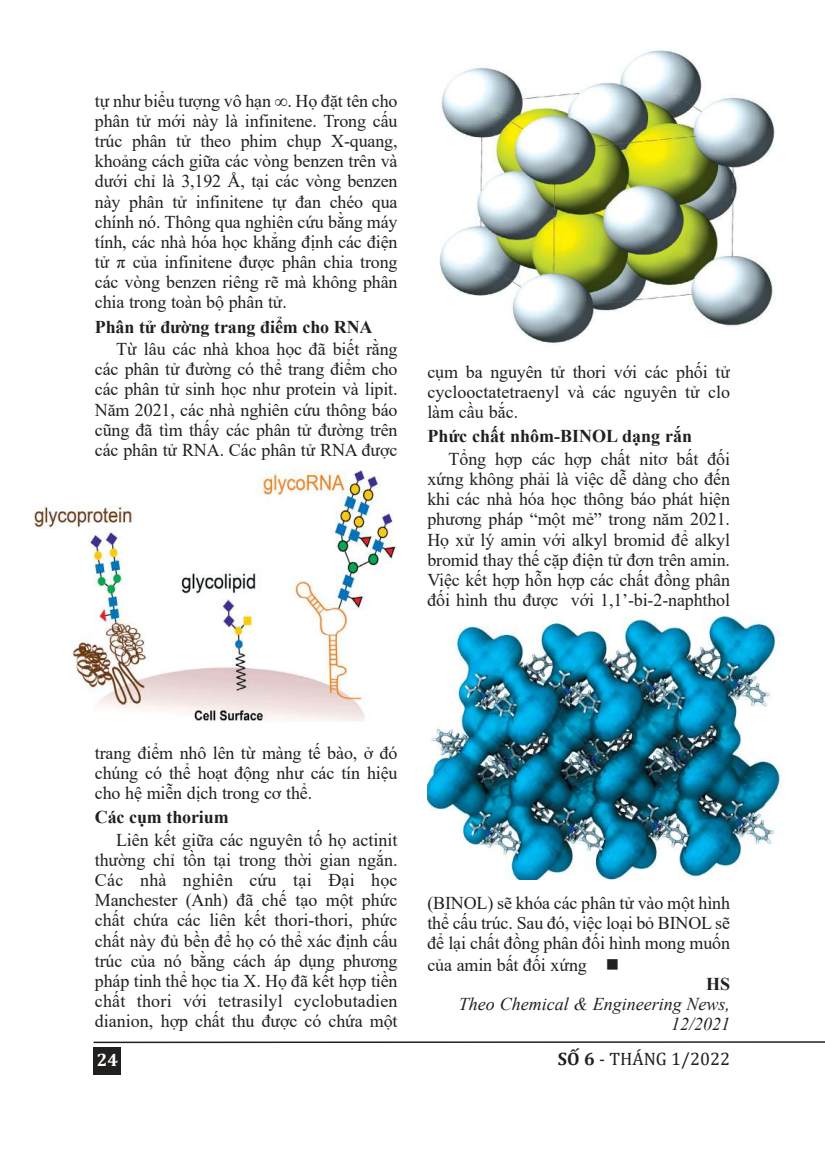
<style>
.page{position:relative;width:825px;height:1166px;background:#fff}
.page>*{position:absolute;margin:0;border:0;box-sizing:border-box;transform-origin:0 0}
.t1{font:18px/20.1px "Times New Roman";letter-spacing:-.01em;color:#221f1f;text-align:justify}
.t2{font:700 18px "Times New Roman";letter-spacing:-.01em;color:#221f1f}
.t3{font:italic 18px/20.1px "Times New Roman";color:#221f1f;text-align:right}
.t4{font:18px "Cambria";color:#221f1f}
.t5{font:700 18px "Cambria";color:#fff}
.s1{font-weight:700}
</style>
<div class="page">
<div style="left:94px;top:1046px;width:27px;height:28px;background:#221f1f"></div>
<svg style="left:93px;top:1041px;width:732px;height:2px"></svg>
<img style="left:34px;top:470px;width:363px;height:251px">
<img style="left:439px;top:49px;width:336px;height:296px">
<img style="left:427px;top:616px;width:356px;height:263px">
<p class="t1" style="left:95px;top:92px;width:304px">tự như biểu tượng vô hạn ∞. Họ đặt tên cho phân tử mới này là infinitene. Trong cấu trúc phân tử theo phim chụp X-quang, khoảng cách giữa các vòng benzen trên và dưới chỉ là 3,192 Å, tại các vòng benzen này phân tử infinitene tự đan chéo qua chính nó. Thông qua nghiên cứu bằng máy tính, các nhà hóa học khẳng định các điện tử π của infinitene được phân chia trong các vòng benzen riêng rẽ mà không phân chia trong toàn bộ phân tử.</p>
<p class="t2" style="left:95px;top:320px;width:279px">Phân tử đường trang điểm cho RNA</p>
<p class="t1" style="left:95px;top:340px;width:304px;text-indent:21px">Từ lâu các nhà khoa học đã biết rằng các phân tử đường có thể trang điểm cho các phân tử sinh học như protein và lipit.<br>Năm 2021, các nhà nghiên cứu thông báo cũng đã tìm thấy các phân tử đường trên các phân tử RNA. Các phân tử RNA được</p>
<p class="t1" style="left:427px;top:363px;width:304px">cụm ba nguyên tử thori với các phối tử cyclooctatetraenyl và các nguyên tử clo làm cầu bắc.</p>
<p class="t2" style="left:427px;top:429px;width:266px">Phức chất nhôm-BINOL dạng rắn</p>
<p class="t1" style="left:427px;top:450px;width:304px;text-indent:21px">Tổng hợp các hợp chất nitơ bất đối xứng không phải là việc dễ dàng cho đến khi các nhà hóa học thông báo phát hiện phương pháp “một mẻ” trong năm 2021.<br>Họ xử lý amin với alkyl bromid để alkyl bromid thay thế cặp điện tử đơn trên amin.<br>Việc kết hợp hỗn hợp các chất đồng phân đối hình thu được với 1,1’-bi-2-naphthol</p>
<p class="t1" style="left:95px;top:744px;width:304px">trang điểm nhô lên từ màng tế bào, ở đó chúng có thể hoạt động như các tín hiệu cho hệ miễn dịch trong cơ thể.</p>
<p class="t2" style="left:95px;top:810px;width:135px">Các cụm thorium</p>
<p class="t1" style="left:95px;top:831px;width:304px;text-indent:21px">Liên kết giữa các nguyên tố họ actinit thường chỉ tồn tại trong thời gian ngắn.<br>Các nhà nghiên cứu tại Đại học Manchester (Anh) đã chế tạo một phức chất chứa các liên kết thori-thori, phức chất này đủ bền để họ có thể xác định cấu trúc của nó bằng cách áp dụng phương pháp tinh thể học tia X. Họ đã kết hợp tiền chất thori với tetrasilyl cyclobutadien dianion, hợp chất thu được có chứa một</p>
<p class="t1" style="left:427px;top:893px;width:304px;line-height:20.7px">(BINOL) sẽ khóa các phân tử vào một hình thể cấu trúc. Sau đó, việc loại bỏ BINOL sẽ để lại chất đồng phân đối hình mong muốn của amin bất đối xứng ■</p>
<p class="t2" style="left:706px;top:976px;width:26px">HS</p>
<p class="t3" style="left:459px;top:995px;width:273px">Theo Chemical &amp; Engineering News,<br>12/2021</p>
<p class="t5" style="left:97px;top:1048px;width:23px">24</p>
<p class="t4" style="left:558px;top:1047px;width:174px"><span class="s1">SỐ 6</span> ‐ THÁNG 1/2022</p>
</div>
